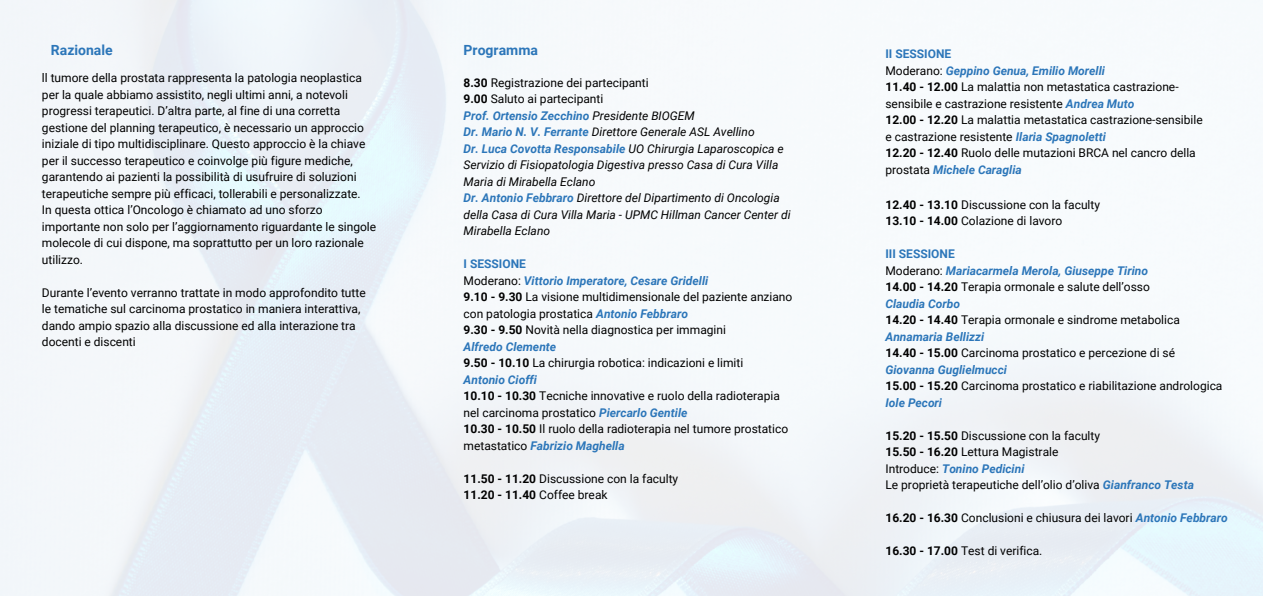
<style>
.page{position:relative;width:1263px;height:596px;background:#fff}
.page>*{position:absolute;margin:0;border:0;box-sizing:border-box;transform-origin:0 0}
.t1{font:700 14px "Roboto";color:#2c76b9}
.t2{font:12px/16.5px "Roboto";color:#000}
.t3{font:italic 12px/16.5px "Roboto";color:#000}
.s1{font-weight:700;font-style:normal}
.s2{font-style:normal}
.s3{font-weight:700;color:#2c76b9}
.s4{font-weight:700;font-style:italic;color:#2c76b9}
.s5{font-weight:700}
</style>
<div class="page">
<p class="t1" style="left:51px;top:42px;width:63px">Razionale</p>
<h1 class="t2" style="left:42px;top:70px;width:321px">ll tumore della prostata rappresenta la patologia neoplastica per la quale abbiamo assistito, negli ultimi anni, a notevoli</h1>
<p class="t2" style="left:42px;top:103px;width:324px">progressi terapeutici. D’altra parte, al fine di una corretta gestione del planning terapeutico, è necessario un approccio</p>
<p class="t2" style="left:42px;top:136px;width:325px">iniziale di tipo multidisciplinare. Questo approccio è la chiave per il successo terapeutico e coinvolge più figure mediche, garantendo ai pazienti la possibilità di usufruire di soluzioni terapeutiche sempre più efficaci, tollerabili e personalizzate.</p>
<p class="t2" style="left:42px;top:202px;width:336px">In questa ottica l’Oncologo è chiamato ad uno sforzo importante non solo per l’aggiornamento riguardante le singole molecole di cui dispone, ma soprattutto per un loro razionale utilizzo.</p>
<p class="t2" style="left:42px;top:284px;width:325px">Durante l’evento verranno trattate in modo approfondito tutte le tematiche sul carcinoma prostatico in maniera interattiva, dando ampio spazio alla discussione ed alla interazione tra docenti e discenti</p>
<p class="t1" style="left:464px;top:42px;width:76px">Programma</p>
<p class="t3" style="left:464px;top:74px;width:329px"><span class="s1">8.30</span> <span class="s2">Registrazione dei partecipanti<br></span><span class="s1">9.00</span> <span class="s2">Saluto ai partecipanti<br></span><span class="s3">Prof. Ortensio Zecchino</span> Presidente BIOGEM<br><span class="s3">Dr. Mario N. V. Ferrante</span> Direttore Generale ASL Avellino<br><span class="s3">Dr. Luca Covotta Responsabile</span> UO Chirurgia Laparoscopica e Servizio di Fisiopatologia Digestiva presso Casa di Cura Villa Maria di Mirabella Eclano<br><span class="s3">Dr. Antonio Febbraro</span> Direttore del Dipartimento di Oncologia della Casa di Cura Villa Maria - UPMC Hillman Cancer Center di Mirabella Eclano</p>
<p class="t2" style="left:464px;top:256px;width:330px"><span class="s3">I SESSIONE<br></span>Moderano: <span class="s4">Vittorio Imperatore, Cesare Gridelli<br></span><span class="s5">9.10 - 9.30</span> La visione multidimensionale del paziente anziano con patologia prostatica <span class="s4">Antonio Febbraro<br></span><span class="s5">9.30 - 9.50</span> Novità nella diagnostica per immagini<br><span class="s4">Alfredo Clemente<br></span><span class="s5">9.50 - 10.10</span> La chirurgia robotica: indicazioni e limiti<br><span class="s4">Antonio Cioffi<br></span><span class="s5">10.10 - 10.30</span> Tecniche innovative e ruolo della radioterapia nel carcinoma prostatico <span class="s4">Piercarlo Gentile<br></span><span class="s5">10.30 - 10.50</span> Il ruolo della radioterapia nel tumore prostatico metastatico <span class="s4">Fabrizio Maghella</span></p>
<p class="t2" style="left:464px;top:470px;width:216px"><span class="s5">11.50 - 11.20</span> Discussione con la faculty<br><span class="s5">11.20 - 11.40</span> Coffee break</p>
<p class="t2" style="left:885px;top:46px;width:319px"><span class="s3">II SESSIONE<br></span>Moderano: <span class="s4">Geppino Genua, Emilio Morelli<br></span><span class="s5">11.40 - 12.00</span> La malattia non metastatica castrazione&shy;sensibile e castrazione resistente <span class="s4">Andrea Muto<br></span><span class="s5">12.00 - 12.20</span> La malattia metastatica castrazione-sensibile e castrazione resistente <span class="s4">Ilaria Spagnoletti<br></span><span class="s5">12.20 - 12.40</span> Ruolo delle mutazioni BRCA nel cancro della prostata <span class="s4">Michele Caraglia</span></p>
<p class="t2" style="left:885px;top:196px;width:216px"><span class="s5">12.40 - 13.10</span> Discussione con la faculty<br><span class="s5">13.10 - 14.00</span> Colazione di lavoro</p>
<p class="t2" style="left:885px;top:246px;width:338px"><span class="s3">III SESSIONE<br></span>Moderano: <span class="s4">Mariacarmela Merola, Giuseppe Tirino<br></span><span class="s5">14.00 - 14.20</span> Terapia ormonale e salute dell’osso<br><span class="s4">Claudia Corbo<br></span><span class="s5">14.20 - 14.40</span> Terapia ormonale e sindrome metabolica <span class="s4">Annamaria Bellizzi<br></span><span class="s5">14.40 - 15.00</span> Carcinoma prostatico e percezione di sé <span class="s4">Giovanna Guglielmucci<br></span><span class="s5">15.00 - 15.20</span> Carcinoma prostatico e riabilitazione andrologica <span class="s4">Iole Pecori</span></p>
<p class="t2" style="left:885px;top:427px;width:310px"><span class="s5">15.20 - 15.50</span> Discussione con la faculty<br><span class="s5">15.50 - 16.20</span> Lettura Magistrale<br>Introduce: <span class="s4">Tonino Pedicini<br></span>Le proprietà terapeutiche dell’olio d’oliva <span class="s4">Gianfranco Testa</span></p>
<p class="t2" style="left:885px;top:510px;width:344px"><span class="s5">16.20 - 16.30</span> Conclusioni e chiusura dei lavori <span class="s4">Antonio Febbraro</span></p>
<p class="t2" style="left:885px;top:543px;width:158px"><span class="s5">16.30 - 17.00</span> Test di verifica.</p>
</div>
